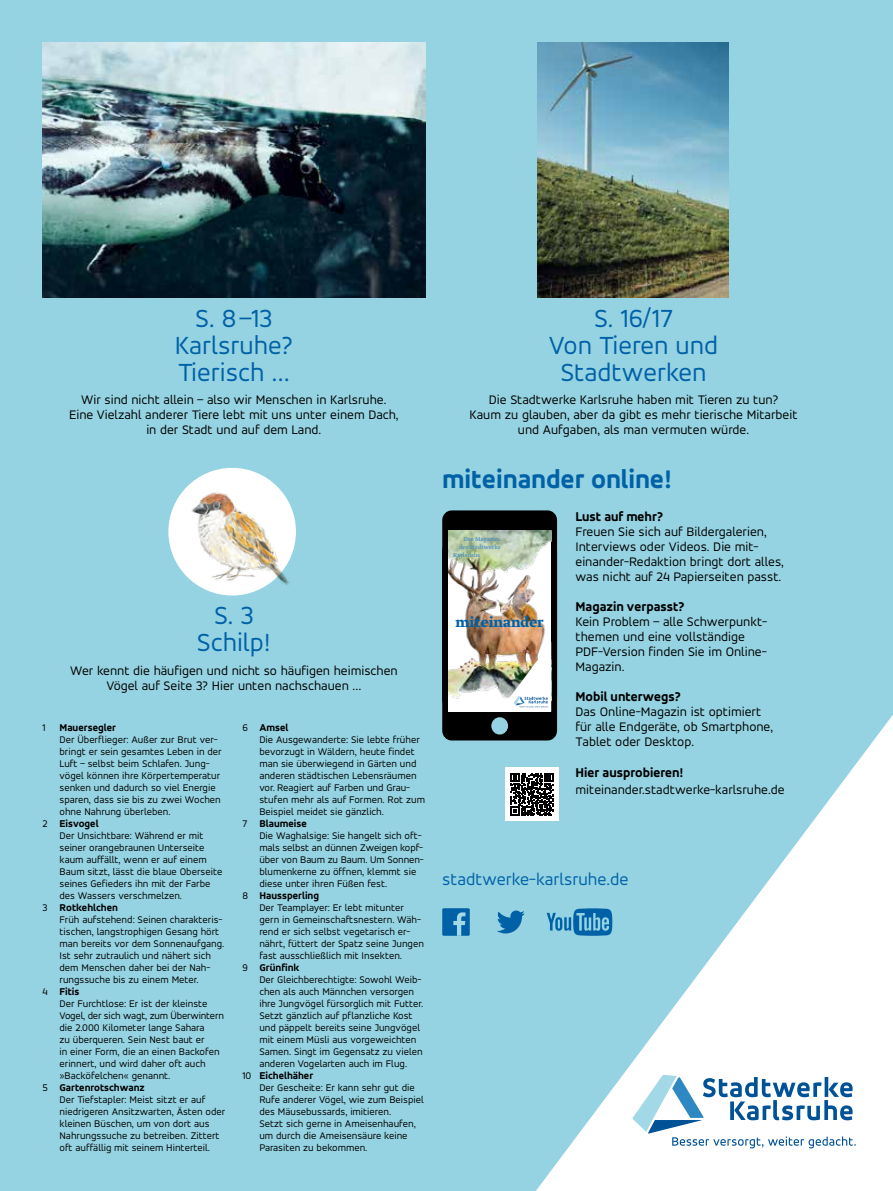
<style>
.page{position:relative;width:893px;height:1191px;background:#95d3e2}
.page>*{position:absolute;margin:0;border:0;box-sizing:border-box;transform-origin:0 0}
.t1{font:27px/27px "Accord Alternate";color:#0061a7;text-align:center}
.t2{font:700 expanded 27px "Accord Alternate";color:#0061a7}
.t3{font:18px "Accord Alternate";color:#0061a7}
.t4{font:700 15.75px "Greta Text Pro";color:#0061a7}
.t5{font:13.5px/15px "Accord Alternate";color:#000}
.t6{font:700 expanded 13.5px "Accord Alternate";color:#000}
.t7{font:10.5px "Accord Alternate";color:#000}
.t8{font:700 expanded 10.5px "Accord Alternate";color:#000}
.t9{font:10.5px "Accord Alternate";letter-spacing:-.02em;color:#000}
.t10{font:6.6px "Greta Text Pro";color:#458cc3}
.s1{font-weight:400;font-stretch:normal}
</style>
<div class="page">
<div style="left:505px;top:767px;width:53px;height:54px;background:#fff"></div>
<svg style="left:510px;top:773px;width:26px;height:42px"></svg>
<div style="left:442px;top:908px;width:28px;height:27px;background:#0061a7;border-radius:2px"></div>
<svg style="left:453px;top:912px;width:12px;height:23px"></svg>
<svg style="left:497px;top:910px;width:28px;height:23px"></svg>
<svg style="left:536px;top:714px;width:357px;height:477px"></svg>
<svg style="left:632px;top:1074px;width:224px;height:74px;background:#c6dae9"></svg>
<img style="left:537px;top:43px;width:192px;height:255px">
<img style="left:43px;top:43px;width:382px;height:255px">
<div style="left:168px;top:468px;width:128px;height:127px;background:#fff;border-radius:50%"></div>
<img style="left:442px;top:510px;width:115px;height:230px">
<img style="left:173px;top:489px;width:123px;height:107px">
<h1 class="t1" style="left:175px;top:304px;width:120px">S. 8–13<br>Karlsruhe?<br>Tierisch …</h1>
<p class="t5" style="left:69px;top:392px;width:331px;text-align:center">Wir sind nicht allein – also wir Menschen in Karlsruhe.<br>Eine Vielzahl anderer Tiere lebt mit uns unter einem Dach, in der Stadt und auf dem Land.</p>
<h1 class="t1" style="left:197px;top:601px;width:75px">S. 3<br>Schilp!</h1>
<p class="t5" style="left:70px;top:662px;width:329px;text-align:center">Wer kennt die häufigen und nicht so häufigen heimischen<br>Vögel auf Seite 3? Hier unten nachschauen …</p>
<p class="t7" style="left:43px;top:721px;width:5px">1</p>
<p class="t8" style="left:60px;top:721px;width:58px">Mauersegler</p>
<p class="t7" style="left:60px;top:733px;width:160px">Der Überflieger: Außer zur Brut ver-</p>
<p class="t7" style="left:60px;top:745px;width:164px">bringt er sein gesamtes Leben in der</p>
<p class="t7" style="left:60px;top:757px;width:152px">Luft – selbst beim Schlafen. Jung-</p>
<p class="t7" style="left:60px;top:769px;width:162px">vögel können ihre Körpertemperatur</p>
<p class="t7" style="left:60px;top:781px;width:158px">senken und dadurch so viel Energie</p>
<p class="t7" style="left:60px;top:793px;width:163px">sparen, dass sie bis zu zwei Wochen</p>
<p class="t7" style="left:60px;top:805px;width:113px">ohne Nahrung überleben.</p>
<p class="t8" style="left:43px;top:817px;width:58px"><span class="s1">2</span> Eisvogel</p>
<p class="t7" style="left:60px;top:829px;width:145px">Der Unsichtbare: Während er mit</p>
<p class="t7" style="left:60px;top:841px;width:147px">seiner orangebraunen Unterseite</p>
<p class="t7" style="left:60px;top:853px;width:149px">kaum auffällt, wenn er auf einem</p>
<p class="t7" style="left:60px;top:865px;width:164px">Baum sitzt, lässt die blaue Oberseite</p>
<p class="t7" style="left:60px;top:877px;width:152px">seines Gefieders ihn mit der Farbe</p>
<p class="t7" style="left:60px;top:889px;width:124px">des Wassers verschmelzen.</p>
<p class="t8" style="left:43px;top:901px;width:77px"><span class="s1">3</span> Rotkehlchen</p>
<p class="t7" style="left:60px;top:913px;width:164px">Früh aufstehend: Seinen charakteris-</p>
<p class="t7" style="left:60px;top:925px;width:161px">tischen, langstrophigen Gesang hört</p>
<p class="t7" style="left:60px;top:937px;width:166px">man bereits vor dem Sonnenaufgang.</p>
<p class="t7" style="left:60px;top:949px;width:153px">Ist sehr zutraulich und nähert sich</p>
<p class="t7" style="left:60px;top:961px;width:152px">dem Menschen daher bei der Nah-</p>
<p class="t7" style="left:60px;top:973px;width:141px">rungssuche bis zu einem Meter.</p>
<p class="t8" style="left:43px;top:985px;width:38px"><span class="s1">4</span> Fitis</p>
<p class="t7" style="left:60px;top:997px;width:150px">Der Furchtlose: Er ist der kleinste</p>
<p class="t9" style="left:60px;top:1009px;width:166px">Vogel, der sich wagt, zum Überwintern</p>
<p class="t7" style="left:60px;top:1021px;width:147px">die 2.000 Kilometer lange Sahara</p>
<p class="t7" style="left:60px;top:1033px;width:147px">zu überqueren. Sein Nest baut er</p>
<p class="t7" style="left:60px;top:1045px;width:162px">in einer Form, die an einen Backofen</p>
<p class="t7" style="left:60px;top:1057px;width:148px">erinnert, und wird daher oft auch</p>
<p class="t7" style="left:60px;top:1069px;width:112px">»Backöfelchen« genannt.</p>
<p class="t8" style="left:43px;top:1081px;width:104px"><span class="s1">5</span> Gartenrotschwanz</p>
<p class="t7" style="left:60px;top:1093px;width:147px">Der Tiefstapler: Meist sitzt er auf</p>
<p class="t7" style="left:60px;top:1105px;width:167px">niedrigeren Ansitzwarten, Ästen oder</p>
<p class="t7" style="left:60px;top:1117px;width:151px">kleinen Büschen, um von dort aus</p>
<p class="t7" style="left:60px;top:1129px;width:162px">Nahrungssuche zu betreiben. Zittert</p>
<p class="t7" style="left:60px;top:1141px;width:152px">oft auffällig mit seinem Hinterteil.</p>
<p class="t8" style="left:242px;top:721px;width:48px"><span class="s1">6</span> Amsel</p>
<p class="t7" style="left:259px;top:733px;width:162px">Die Ausgewanderte: Sie lebte früher</p>
<p class="t7" style="left:259px;top:745px;width:157px">bevorzugt in Wäldern, heute findet</p>
<p class="t7" style="left:259px;top:757px;width:159px">man sie überwiegend in Gärten und</p>
<p class="t7" style="left:259px;top:769px;width:159px">anderen städtischen Lebensräumen</p>
<p class="t7" style="left:259px;top:781px;width:152px">vor. Reagiert auf Farben und Grau-</p>
<p class="t7" style="left:259px;top:793px;width:167px">stufen mehr als auf Formen. Rot zum</p>
<p class="t7" style="left:259px;top:805px;width:126px">Beispiel meidet sie gänzlich.</p>
<p class="t8" style="left:242px;top:817px;width:66px"><span class="s1">7</span> Blaumeise</p>
<p class="t7" style="left:259px;top:829px;width:164px">Die Waghalsige: Sie hangelt sich oft-</p>
<p class="t7" style="left:259px;top:841px;width:165px">mals selbst an dünnen Zweigen kopf-</p>
<p class="t7" style="left:259px;top:853px;width:166px">über von Baum zu Baum. Um Sonnen-</p>
<p class="t7" style="left:259px;top:865px;width:158px">blumenkerne zu öffnen, klemmt sie</p>
<p class="t7" style="left:259px;top:877px;width:129px">diese unter ihren Füßen fest.</p>
<p class="t8" style="left:242px;top:889px;width:78px"><span class="s1">8</span> Haussperling</p>
<p class="t7" style="left:259px;top:901px;width:146px">Der Teamplayer: Er lebt mitunter</p>
<p class="t7" style="left:259px;top:913px;width:163px">gern in Gemeinschaftsnestern. Wäh-</p>
<p class="t7" style="left:259px;top:925px;width:153px">rend er sich selbst vegetarisch er-</p>
<p class="t7" style="left:259px;top:937px;width:166px">nährt, füttert der Spatz seine Jungen</p>
<p class="t7" style="left:259px;top:949px;width:144px">fast ausschließlich mit Insekten.</p>
<p class="t8" style="left:242px;top:961px;width:59px"><span class="s1">9</span> Grünfink</p>
<p class="t7" style="left:259px;top:973px;width:164px">Der Gleichberechtigte: Sowohl Weib-</p>
<p class="t7" style="left:259px;top:985px;width:156px">chen als auch Männchen versorgen</p>
<p class="t7" style="left:259px;top:997px;width:165px">ihre Jungvögel fürsorglich mit Futter.</p>
<p class="t7" style="left:259px;top:1009px;width:155px">Setzt gänzlich auf pflanzliche Kost</p>
<p class="t7" style="left:259px;top:1021px;width:162px">und päppelt bereits seine Jungvögel</p>
<p class="t7" style="left:259px;top:1033px;width:159px">mit einem Müsli aus vorgeweichten</p>
<p class="t7" style="left:259px;top:1045px;width:165px">Samen. Singt im Gegensatz zu vielen</p>
<p class="t7" style="left:259px;top:1057px;width:149px">anderen Vogelarten auch im Flug.</p>
<p class="t8" style="left:242px;top:1069px;width:72px"><span class="s1">10</span> Eichelhäher</p>
<p class="t7" style="left:259px;top:1081px;width:157px">Der Gescheite: Er kann sehr gut die</p>
<p class="t7" style="left:259px;top:1093px;width:166px">Rufe anderer Vögel, wie zum Beispiel</p>
<p class="t7" style="left:259px;top:1105px;width:133px">des Mäusebussards, imitieren.</p>
<p class="t7" style="left:259px;top:1117px;width:158px">Setzt sich gerne in Ameisenhaufen,</p>
<p class="t7" style="left:259px;top:1129px;width:150px">um durch die Ameisensäure keine</p>
<p class="t7" style="left:259px;top:1141px;width:110px">Parasiten zu bekommen.</p>
<h1 class="t1" style="left:549px;top:304px;width:171px">S. 16/17<br>Von Tieren und<br>Stadtwerken</h1>
<p class="t5" style="left:470px;top:392px;width:330px;text-align:center">Die Stadtwerke Karlsruhe haben mit Tieren zu tun?<br>Kaum zu glauben, aber da gibt es mehr tierische Mitarbeit und Aufgaben, als man vermuten würde.</p>
<h1 class="t2" style="left:442px;top:463px;width:231px">miteinander online!</h1>
<p class="t6" style="left:575px;top:508px;width:89px">Lust auf mehr?</p>
<p class="t5" style="left:575px;top:523px;width:210px">Freuen Sie sich auf Bildergalerien, Interviews oder Videos. Die mit&shy;einander-Redaktion bringt dort alles, was nicht auf 24 Papierseiten passt.</p>
<p class="t6" style="left:575px;top:598px;width:110px">Magazin verpasst?</p>
<p class="t5" style="left:575px;top:613px;width:193px">Kein Problem – alle Schwerpunkt-- themen und eine vollständige<br>PDF-Version finden Sie im Online-<br>Magazin.</p>
<p class="t6" style="left:575px;top:688px;width:107px">Mobil unterwegs?</p>
<p class="t5" style="left:575px;top:703px;width:199px">Das Online-Magazin ist optimiert für alle Endgeräte, ob Smartphone,<br>Tablet oder Desktop.</p>
<p class="t6" style="left:575px;top:764px;width:110px">Hier ausprobieren!</p>
<p class="t5" style="left:575px;top:781px;width:211px">miteinander.stadtwerke-karlsruhe.de</p>
<p class="t10" style="left:463px;top:535px;width:37px">Das Magazin</p>
<p class="t10" style="left:459px;top:543px;width:43px">der Stadtwerke</p>
<p class="t10" style="left:453px;top:551px;width:29px">Karlsruhe</p>
<h3 class="t4" style="left:455px;top:612px;width:90px">miteinander</h3>
<h2 class="t3" style="left:442px;top:869px;width:188px">stadtwerke-karlsruhe.de</h2>
</div>
